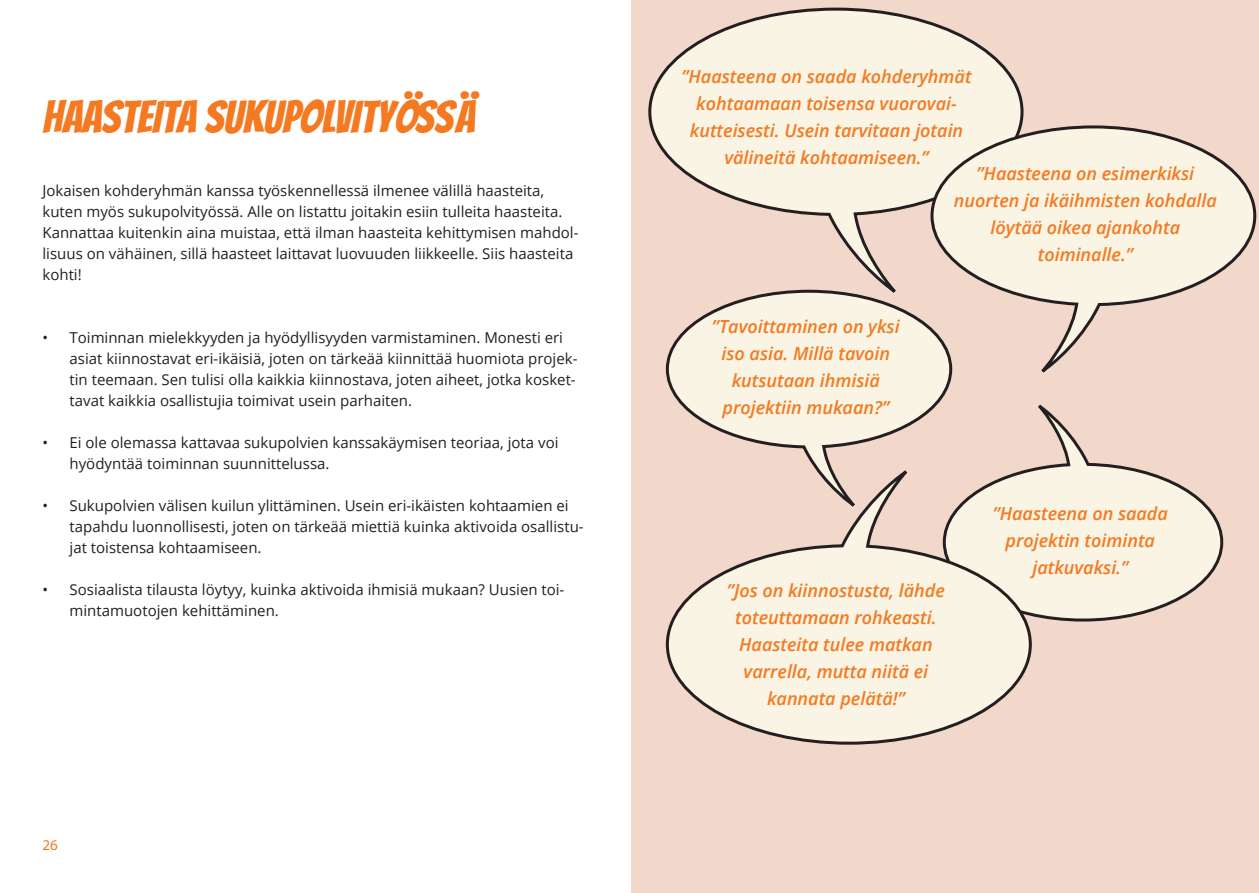
<style>
.page{position:relative;width:1259px;height:893px;background:#fff}
.page>*{position:absolute;margin:0;border:0;box-sizing:border-box;transform-origin:0 0}
.t1{font:45px "Bangers";color:#f47921}
.t2{font:italic 600 18px/27px "Open Sans";color:#f47921;text-align:center}
.t3{font:15px/21px "Open Sans";color:#231f20}
.t4{font:15px "Myriad Pro";color:#f47921}
</style>
<div class="page">
<div style="left:631px;top:0;width:628px;height:893px;background:#f2d8ca"></div>
<svg style="left:648px;top:7px;width:376px;height:281px"></svg>
<svg style="left:1018px;top:406px;width:206px;height:216px"></svg>
<svg style="left:665px;top:288px;width:287px;height:184px"></svg>
<svg style="left:929px;top:124px;width:328px;height:250px"></svg>
<svg style="left:665px;top:472px;width:368px;height:273px"></svg>
<h1 class="t1" style="left:43px;top:84px;width:432px">HAASTEITA SUKUPOLVITYÖSSÄ</h1>
<p class="t3" style="left:43px;top:180px;width:537px">Jokaisen kohderyhmän kanssa työskennellessä ilmenee välillä haasteita, kuten myös sukupolvityössä. Alle on listattu joitakin esiin tulleita haasteita.<br>Kannattaa kuitenkin aina muistaa, että ilman haasteita kehittymisen mahdol&shy;lisuus on vähäinen, sillä haasteet laittavat luovuuden liikkeelle. Siis haasteita kohti!</p>
<p class="t3" style="left:70px;top:327px;width:509px;text-indent:-27px">• Toiminnan mielekkyyden ja hyödyllisyyden varmistaminen. Monesti eri asiat kiinnostavat eri-ikäisiä, joten on tärkeää kiinnittää huomiota projek&shy;tin teemaan. Sen tulisi olla kaikkia kiinnostava, joten aiheet, jotka kosket&shy;tavat kaikkia osallistujia toimivat usein parhaiten.</p>
<p class="t3" style="left:70px;top:432px;width:490px;text-indent:-27px">• Ei ole olemassa kattavaa sukupolvien kanssakäymisen teoriaa, jota voi hyödyntää toiminnan suunnittelussa.</p>
<p class="t3" style="left:70px;top:495px;width:515px;text-indent:-27px">• Sukupolvien välisen kuilun ylittäminen. Usein eri-ikäisten kohtaamien ei tapahdu luonnollisesti, joten on tärkeää miettiä kuinka aktivoida osallistu&shy;jat toistensa kohtaamiseen.</p>
<p class="t3" style="left:70px;top:579px;width:496px;text-indent:-27px">• Sosiaalista tilausta löytyy, kuinka aktivoida ihmisiä mukaan? Uusien toi&shy;mintamuotojen kehittäminen.</p>
<p class="t4" style="left:43px;top:836px;width:17px">26</p>
<p class="t2" style="left:681px;top:63px;width:292px">”Haasteena on saada kohderyhmät kohtaamaan toisensa vuorovai&shy;kutteisesti. Usein tarvitaan jotain välineitä kohtaamiseen.”</p>
<p class="t2" style="left:954px;top:159px;width:264px">”Haasteena on esimerkiksi nuorten ja ikäihmisten kohdalla löytää oikea ajankohta toiminalle.”</p>
<p class="t2" style="left:712px;top:312px;width:189px">”Tavoittaminen on yksi iso asia. Millä tavoin kutsutaan ihmisiä projektiin mukaan?”</p>
<p class="t2" style="left:727px;top:577px;width:219px">”Jos on kiinnostusta, lähde toteuttamaan rohkeasti.<br>Haasteita tulee matkan varrella, mutta niitä ei kannata pelätä!”</p>
<p class="t2" style="left:992px;top:500px;width:177px">”Haasteena on saada projektin toiminta jatkuvaksi.”</p>
</div>
